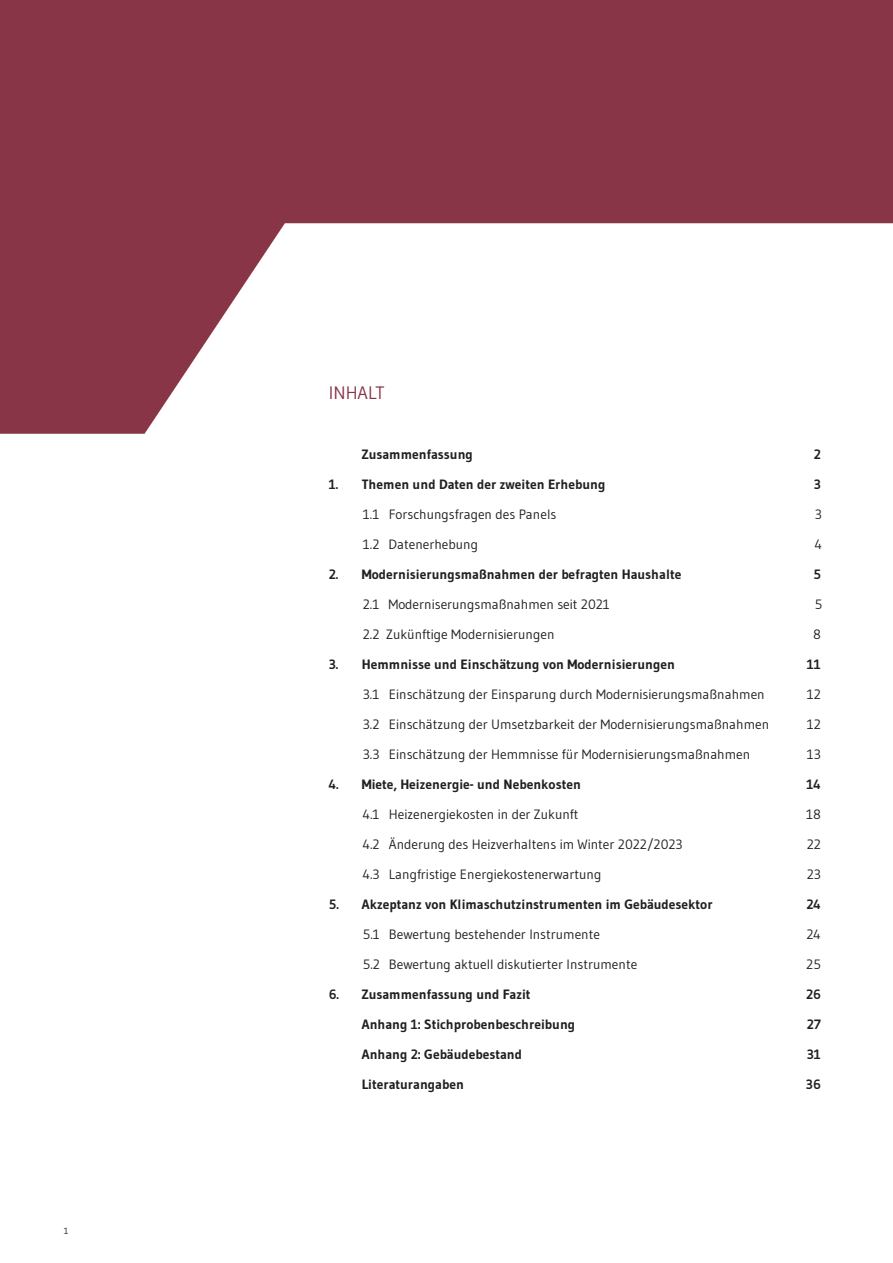
<style>
.page{position:relative;width:893px;height:1263px;background:#fff}
.page>*{position:absolute;margin:0;border:0;box-sizing:border-box;transform-origin:0 0}
.t1{font:18px "Gudea";color:#893548}
.t2{font:13.5px "Gudea";color:#231f20}
.t3{font:700 13.5px "Gudea";color:#231f20}
.t4{font:9px "Gudea";color:#231f20}
</style>
<div class="page">
<svg style="left:0;top:0;width:893px;height:434px;fill:#893548"></svg>
<p class="t4" style="left:64px;top:1225px;width:6px">1</p>
<h1 class="t1" style="left:329px;top:382px;width:57px">INHALT</h1>
<p class="t3" style="left:362px;top:446px;width:113px">Zusammenfassung</p>
<p class="t3" style="left:814px;top:446px;width:9px">2</p>
<p class="t3" style="left:329px;top:476px;width:278px">1. Themen und Daten der zweiten Erhebung</p>
<p class="t3" style="left:814px;top:476px;width:9px">3</p>
<p class="t2" style="left:363px;top:506px;width:195px">1.1 Forschungsfragen des Panels</p>
<p class="t2" style="left:815px;top:506px;width:9px">3</p>
<p class="t2" style="left:363px;top:536px;width:117px">1.2 Datenerhebung</p>
<p class="t2" style="left:815px;top:536px;width:9px">4</p>
<p class="t3" style="left:329px;top:566px;width:354px">2. Modernisierungsmaßnahmen der befragten Haushalte</p>
<p class="t3" style="left:813px;top:566px;width:9px">5</p>
<p class="t2" style="left:363px;top:596px;width:249px">2.1 Moderniserungsmaßnahmen seit 2021</p>
<p class="t2" style="left:815px;top:596px;width:9px">5</p>
<p class="t2" style="left:363px;top:626px;width:193px">2.2 Zukünftige Modernisierungen</p>
<p class="t2" style="left:813px;top:626px;width:9px">8</p>
<p class="t3" style="left:329px;top:656px;width:348px">3. Hemmnisse und Einschätzung von Modernisierungen</p>
<p class="t3" style="left:807px;top:656px;width:16px">11</p>
<p class="t2" style="left:363px;top:686px;width:403px">3.1 Einschätzung der Einsparung durch Modernisierungsmaßnahmen</p>
<p class="t2" style="left:807px;top:686px;width:16px">12</p>
<p class="t2" style="left:363px;top:716px;width:408px">3.2 Einschätzung der Umsetzbarkeit der Modernisierungsmaßnahmen</p>
<p class="t2" style="left:807px;top:716px;width:16px">12</p>
<p class="t2" style="left:363px;top:746px;width:389px">3.3 Einschätzung der Hemmnisse für Modernisierungsmaßnahmen</p>
<p class="t2" style="left:807px;top:746px;width:16px">13</p>
<p class="t3" style="left:329px;top:776px;width:254px">4. Miete, Heizenergie- und Nebenkosten</p>
<p class="t3" style="left:807px;top:776px;width:16px">14</p>
<p class="t2" style="left:363px;top:806px;width:217px">4.1 Heizenergiekosten in der Zukunft</p>
<p class="t2" style="left:806px;top:806px;width:16px">18</p>
<p class="t2" style="left:363px;top:836px;width:321px">4.2 Änderung des Heizverhaltens im Winter 2022/2023</p>
<p class="t2" style="left:807px;top:836px;width:16px">22</p>
<p class="t2" style="left:363px;top:866px;width:240px">4.3 Langfristige Energiekostenerwartung</p>
<p class="t2" style="left:807px;top:866px;width:16px">23</p>
<p class="t3" style="left:329px;top:896px;width:385px">5. Akzeptanz von Klimaschutzinstrumenten im Gebäudesektor</p>
<p class="t3" style="left:806px;top:896px;width:16px">24</p>
<p class="t2" style="left:363px;top:926px;width:239px">5.1 Bewertung bestehender Instrumente</p>
<p class="t2" style="left:806px;top:926px;width:16px">24</p>
<p class="t2" style="left:363px;top:956px;width:276px">5.2 Bewertung aktuell diskutierter Instrumente</p>
<p class="t2" style="left:806px;top:956px;width:16px">25</p>
<p class="t3" style="left:329px;top:986px;width:203px">6. Zusammenfassung und Fazit</p>
<p class="t3" style="left:806px;top:986px;width:16px">26</p>
<p class="t3" style="left:362px;top:1016px;width:215px">Anhang 1: Stichprobenbeschreibung</p>
<p class="t3" style="left:807px;top:1016px;width:15px">27</p>
<p class="t3" style="left:362px;top:1046px;width:162px">Anhang 2: Gebäudebestand</p>
<p class="t3" style="left:807px;top:1046px;width:16px">31</p>
<p class="t3" style="left:362px;top:1076px;width:104px">Literaturangaben</p>
<p class="t3" style="left:806px;top:1076px;width:16px">36</p>
</div>
